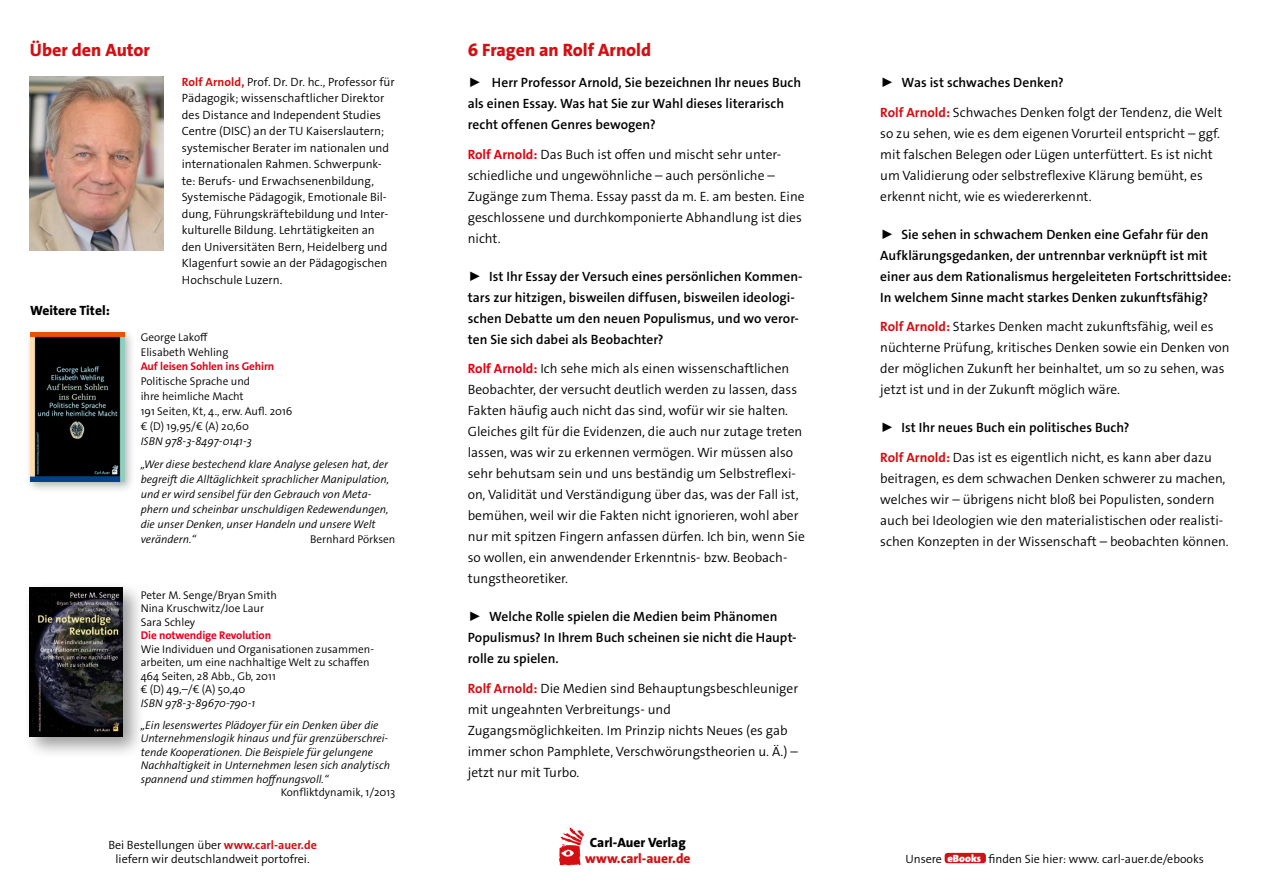
<style>
.page{position:relative;width:1263px;height:893px;background:#fff}
.page>*{position:absolute;margin:0;border:0;box-sizing:border-box;transform-origin:0 0}
.t1{font:800 18px "The Sans Os F";color:#d40f14}
.t2{font:300 13.5px/21px "The Sans Os F";color:#000}
.t3{font:600 13.5px/21px "The Sans Os F";letter-spacing:.005em;color:#000}
.t4{font:800 13.5px "The Sans Os F";color:#000}
.t5{font:800 13.5px "The Sans Os F";color:#d40f14}
.t6{font:300 12px/16.5px "The Sans Os F";color:#000}
.t7{font:italic 300 11.25px/15px "The Sans Os F";color:#000}
.t8{font:300 11.25px/13.5px "The Sans Os F";color:#000}
.t9{font:700 11.25px "The Sans Os F";letter-spacing:-.01em;color:#e3001c}
.s1{font-weight:700;color:#d40f14}
.s2{font-weight:700}
.s3{font-weight:700;color:#e3000f}
.s4{font-weight:600}
.s5{font-weight:900;font-size:10.5px;color:#fff}
</style>
<div class="page">
<img style="left:30px;top:77px;width:133px;height:174px">
<img style="left:559px;top:827px;width:25px;height:39px">
<div style="left:945px;top:853px;width:41px;height:10px;background:#cd1316;border-radius:3px"></div>
<div style="left:23px;top:581px;width:123px;height:178px;background:#000;opacity:.4"></div>
<img style="left:29px;top:588px;width:94px;height:148px">
<div style="left:25px;top:327px;width:111px;height:167px;background:#000;opacity:.3"></div>
<img style="left:31px;top:333px;width:93px;height:149px">
<h1 class="t1" style="left:30px;top:38px;width:122px">Über den Autor</h1>
<p class="t4" style="left:30px;top:302px;width:81px">Weitere Titel:</p>
<p class="t6" style="left:182px;top:74px;width:214px"><span class="s1">Rolf Arnold,</span> Prof. Dr. Dr. hc., Professor für Pädagogik; wissenschaftlicher Direktor des Distance and Independent Studies Centre (DISC) an der TU Kaiserslautern; systemischer Berater im nationalen und internationalen Rahmen. Schwerpunk&shy;te: Berufs- und Erwachsenenbildung, Systemische Pädagogik, Emotionale Bil&shy;dung, Führungskräftebildung und Inter&shy;kulturelle Bildung. Lehrtätigkeiten an den Universitäten Bern, Heidelberg und Klagenfurt sowie an der Pädagogischen Hochschule Luzern.</p>
<p class="t8" style="left:141px;top:330px;width:89px;line-height:15px">George Lakoff<br>Elisabeth Wehling</p>
<p class="t9" style="left:141px;top:359px;width:135px">Auf leisen Sohlen ins Gehirn</p>
<p class="t8" style="left:141px;top:374px;width:153px;line-height:15px">Politische Sprache und<br>ihre heimliche Macht<br>191 Seiten, Kt, 4., erw. Aufl. 2016 € (D) 19,95/€ (A) 20,60</p>
<p class="t7" style="left:141px;top:429px;width:249px;line-height:23.5px">ISBN 978-3-8497-0141-3<br>„Wer diese bestechend klare Analyse gelesen hat, der</p>
<p class="t7" style="left:141px;top:472px;width:250px">begreift die Alltäglichkeit sprachlicher Manipulation, und er wird sensibel für den Gebrauch von Meta&shy;phern und scheinbar unschuldigen Redewendungen, die unser Denken, unser Handeln und unsere Welt verändern.“</p>
<p class="t8" style="left:310px;top:533px;width:87px">Bernhard Pörksen</p>
<p class="t8" style="left:141px;top:588px;width:138px">Peter M. Senge/Bryan Smith<br>Nina Kruschwitz/Joe Laur<br>Sara Schley</p>
<p class="t9" style="left:141px;top:628px;width:132px">Die notwendige Revolution</p>
<p class="t8" style="left:141px;top:642px;width:234px">Wie Individuen und Organisationen zusammen&shy;arbeiten, um eine nachhaltige Welt zu schaffen 464 Seiten, 28 Abb., Gb, 2011<br>€ (D) 49,–/€ (A) 50,40</p>
<p class="t7" style="left:141px;top:692px;width:239px;line-height:22px">ISBN 978-3-89670-790-1<br>„Ein lesenswertes Plädoyer für ein Denken über die</p>
<p class="t7" style="left:141px;top:732px;width:251px;line-height:13.5px">Unternehmenslogik hinaus und für grenzüberschrei&shy;tende Kooperationen. Die Beispiele für gelungene Nachhaltigkeit in Unternehmen lesen sich analytisch spannend und stimmen hoffnungsvoll.“</p>
<p class="t8" style="left:281px;top:786px;width:116px">Konfliktdynamik, 1/2013</p>
<h1 class="t1" style="left:468px;top:38px;width:185px">6 Fragen an Rolf Arnold</h1>
<p class="t3" style="left:468px;top:72px;width:335px"><span class="s2">▶</span> Herr Professor Arnold, Sie bezeichnen Ihr neues Buch als einen Essay. Was hat Sie zur Wahl dieses literarisch recht offenen Genres bewogen?</p>
<p class="t2" style="left:468px;top:144px;width:338px"><span class="s3">Rolf Arnold:</span> Das Buch ist offen und mischt sehr unter&shy;schiedliche und ungewöhnliche – auch persönliche – Zugänge zum Thema. Essay passt da m. E. am besten. Eine geschlossene und durchkomponierte Abhandlung ist dies nicht.</p>
<p class="t3" style="left:468px;top:266px;width:336px"><span class="s2">▶</span> Ist Ihr Essay der Versuch eines persönlichen Kommen&shy;tars zur hitzigen, bisweilen diffusen, bisweilen ideologi&shy;schen Debatte um den neuen Populismus, und wo veror&shy;ten Sie sich dabei als Beobachter?</p>
<p class="t2" style="left:468px;top:358px;width:339px"><span class="s3">Rolf Arnold:</span> Ich sehe mich als einen wissenschaftlichen Beobachter, der versucht deutlich werden zu lassen, dass Fakten häufig auch nicht das sind, wofür wir sie halten.<br>Gleiches gilt für die Evidenzen, die auch nur zutage treten lassen, was wir zu erkennen vermögen. Wir müssen also sehr behutsam sein und uns beständig um Selbstreflexi&shy;on, Validität und Verständigung über das, was der Fall ist, bemühen, weil wir die Fakten nicht ignorieren, wohl aber nur mit spitzen Fingern anfassen dürfen. Ich bin, wenn Sie so wollen, ein anwendender Erkenntnis- bzw. Beobach&shy;tungstheoretiker.</p>
<p class="t3" style="left:468px;top:606px;width:330px"><span class="s2">▶</span> Welche Rolle spielen die Medien beim Phänomen<br>Populismus? In Ihrem Buch scheinen sie nicht die Haupt&shy;rolle zu spielen.</p>
<p class="t2" style="left:468px;top:678px;width:332px"><span class="s1">Rolf Arnold:</span> Die Medien sind Behauptungsbeschleuniger mit ungeahnten Verbreitungs- und Zugangsmöglichkeiten. Im Prinzip nichts Neues (es gab immer schon Pamphlete, Verschwörungstheorien u. Ä.) – jetzt nur mit Turbo.</p>
<p class="t6" style="left:108px;top:838px;width:210px;line-height:14.4px;text-align:center">Bei Bestellungen über <span class="s1">www.carl-auer.de </span>liefern wir deutschlandweit portofrei.</p>
<p class="t4" style="left:590px;top:834px;width:97px">Carl-Auer Verlag</p>
<p class="t5" style="left:585px;top:850px;width:107px">www.carl-auer.de</p>
<p class="t2" style="left:880px;top:68px;width:344px;line-height:29.5px"><span class="s2">▶</span> <span class="s4">Was ist schwaches Denken?<br></span><span class="s1">Rolf Arnold:</span> Schwaches Denken folgt der Tendenz, die Welt</p>
<p class="t2" style="left:880px;top:123px;width:341px">so zu sehen, wie es dem eigenen Vorurteil entspricht – ggf. mit falschen Belegen oder Lügen unterfüttert. Es ist nicht um Validierung oder selbstreflexive Klärung bemüht, es erkennt nicht, wie es wiedererkennt.</p>
<p class="t3" style="left:880px;top:224px;width:353px"><span class="s2">▶</span> Sie sehen in schwachem Denken eine Gefahr für den Aufklärungsgedanken, der untrennbar verknüpft ist mit einer aus dem Rationalismus hergeleiteten Fortschrittsidee:<br>In welchem Sinne macht starkes Denken zukunftsfähig?</p>
<p class="t2" style="left:880px;top:316px;width:351px"><span class="s1">Rolf Arnold:</span> Starkes Denken macht zukunftsfähig, weil es nüchterne Prüfung, kritisches Denken sowie ein Denken von der möglichen Zukunft her beinhaltet, um so zu sehen, was jetzt ist und in der Zukunft möglich wäre.</p>
<p class="t2" style="left:880px;top:413px;width:333px;line-height:29.5px"><span class="s2">▶</span> <span class="s4">Ist Ihr neues Buch ein politisches Buch?<br></span><span class="s1">Rolf Arnold:</span> Das ist es eigentlich nicht, es kann aber dazu</p>
<p class="t2" style="left:880px;top:468px;width:350px">beitragen, es dem schwachen Denken schwerer zu machen, welches wir – übrigens nicht bloß bei Populisten, sondern auch bei Ideologien wie den materialistischen oder realisti&shy;schen Konzepten in der Wissenschaft – beobachten können.</p>
<p class="t6" style="left:905px;top:851px;width:300px">Unsere <span class="s5">eBooks</span> finden Sie hier: www. carl-auer.de/ebooks</p>
</div>
